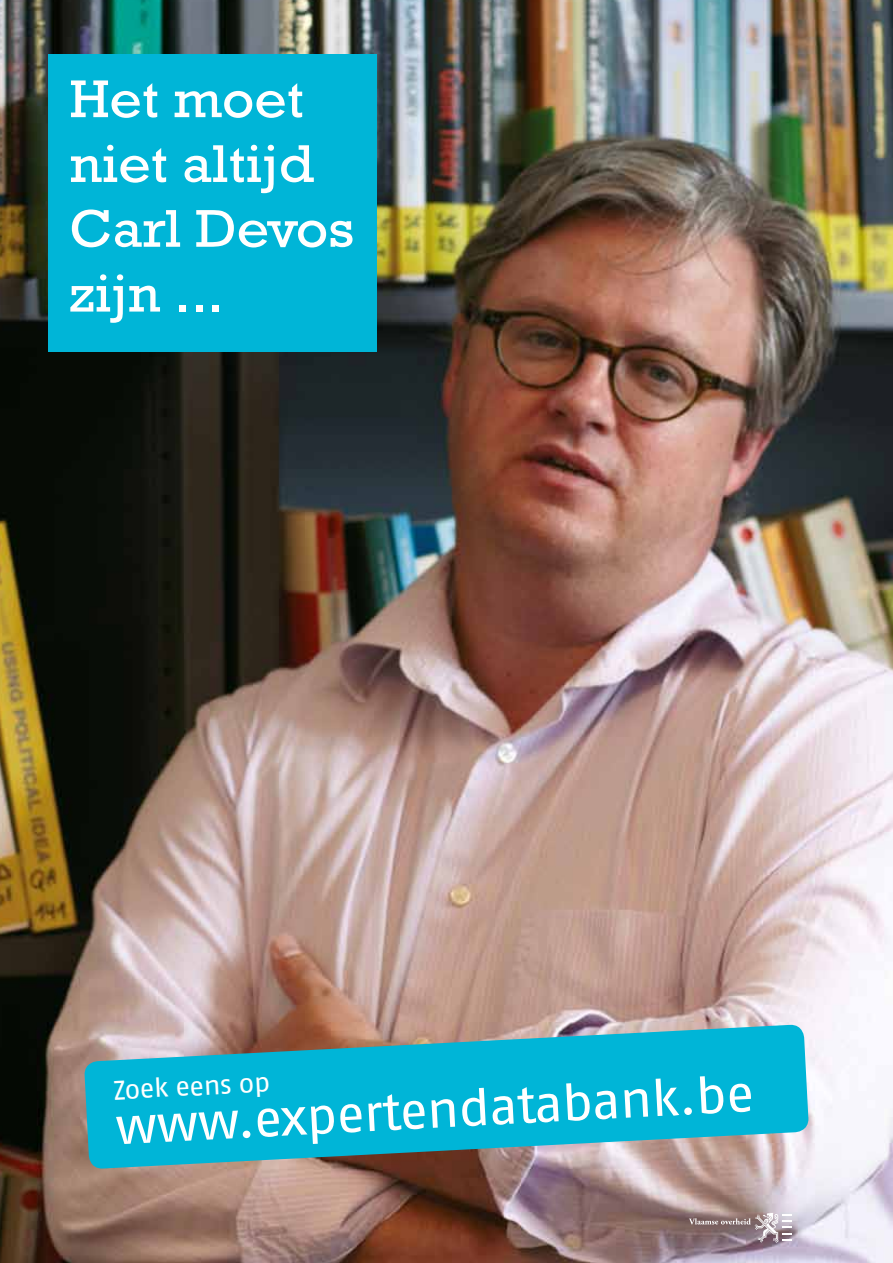
<style>
.page{position:relative;width:893px;height:1263px;background:#fff}
.page>*{position:absolute;margin:0;border:0;box-sizing:border-box;transform-origin:0 0}
.t1{font:54px/64.8px "Rockwell";color:#fff;scale:1.05 1}
.t2{font:51.9px "Fago OT";color:#fff;scale:1.05 1}
.t3{font:27px "Fago OT";color:#fff;scale:1.05 1}
</style>
<div class="page">
<img style="left:0;top:0;width:893px;height:1263px">
<svg style="left:689px;top:1213px;width:103px;height:30px"></svg>
<svg style="left:84px;top:1024px;width:725px;height:145px;fill:#00b5d7"></svg>
<div style="left:48px;top:54px;width:329px;height:298px;background:#00b5d7"></div>
<p class="t1" style="left:69px;top:67px;width:273px">Het moet niet altijd<br>Carl Devos zijn ...</p>
<p class="t2" style="left:113px;top:1095px;width:611px;rotate:-3deg">www.expertendatabank.be</p>
<p class="t3" style="left:112px;top:1074px;width:151px;rotate:-3deg">Zoek eens op</p>
</div>
